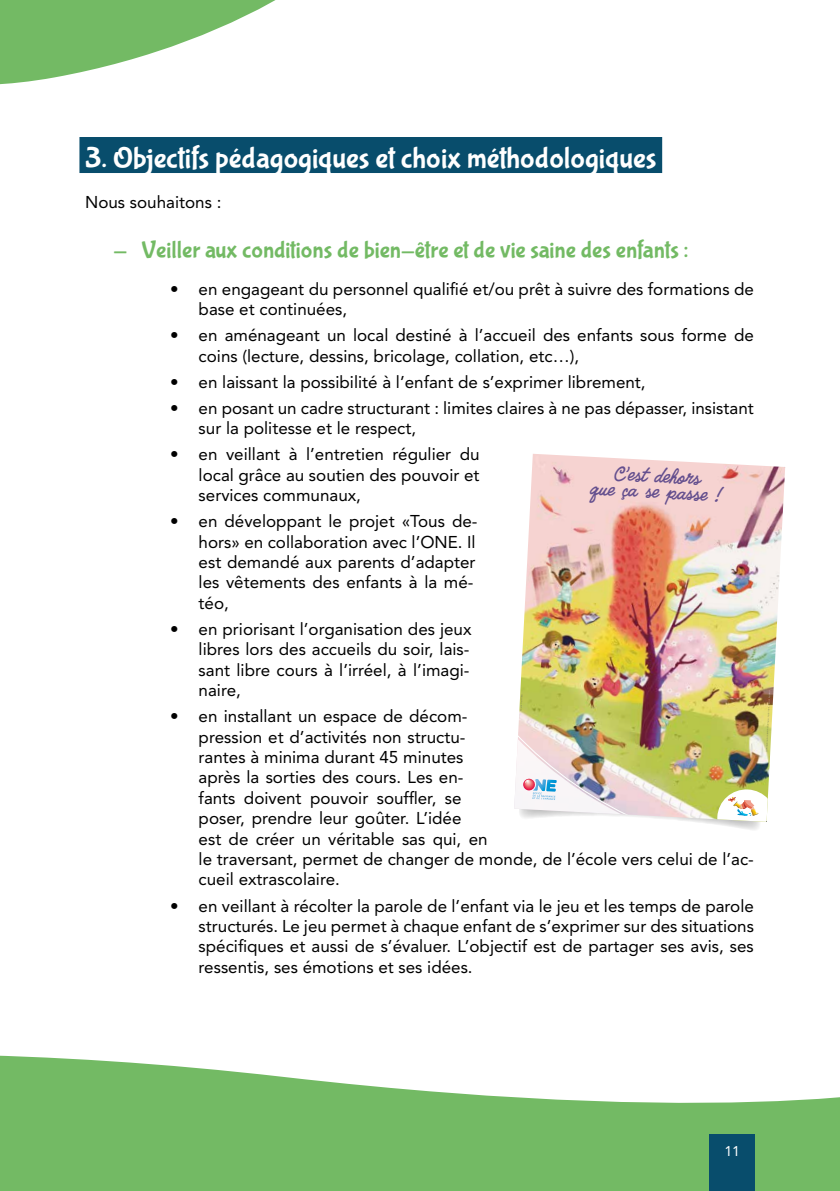
<style>
.page{position:relative;width:840px;height:1191px;background:#fff}
.page>*{position:absolute;margin:0;border:0;box-sizing:border-box;transform-origin:0 0}
.t1{font:30px "Bubblegum Sans";color:#fff}
.t2{font:24px "Bubblegum Sans";color:#73ba64}
.t3{font:17px/20.4px "Avenir LT Std";color:#000}
.t4{font:16.6px/15.6px "Quimby Gubernatorial";color:#644f8e;text-align:center}
.t5{font:14px "Avenir LT Std";color:#fff}
</style>
<div class="page">
<svg style="left:0;top:1055px;width:839px;height:136px;fill:#73ba64"></svg>
<div style="left:79px;top:137px;width:582px;height:36px;background:#084d6c"></div>
<svg style="left:0;top:0;width:276px;height:145px"></svg>
<svg style="left:699px;top:822px;width:61px;height:8px"></svg>
<img style="left:514px;top:454px;width:270px;height:368px">
<div style="left:709px;top:1134px;width:45px;height:57px;background:#084d6c"></div>
<h1 class="t1" style="left:85px;top:142px;width:572px">3. Objectifs pédagogiques et choix méthodologiques</h1>
<p class="t3" style="left:85px;top:192px;width:138px">Nous souhaitons :</p>
<h2 class="t2" style="left:113px;top:237px;width:576px">- Veiller aux conditions de bien-être et de vie saine des enfants :</h2>
<p class="t3" style="left:198px;top:279px;width:556px;text-indent:-28px">• en engageant du personnel qualifié et/ou prêt à suivre des formations de base et continuées,</p>
<p class="t3" style="left:198px;top:325px;width:556px;text-indent:-28px">• en aménageant un local destiné à l’accueil des enfants sous forme de coins (lecture, dessins, bricolage, collation, etc…),</p>
<p class="t3" style="left:170px;top:372px;width:476px">• en laissant la possibilité à l’enfant de s’exprimer librement,</p>
<p class="t3" style="left:198px;top:398px;width:556px;text-indent:-28px">• en posant un cadre structurant : limites claires à ne pas dépasser, insistant sur la politesse et le respect,</p>
<p class="t3" style="left:198px;top:444px;width:282px;text-align:justify;text-indent:-28px">• en veillant à l’entretien régulier du local grâce au soutien des pouvoir et services communaux,</p>
<p class="t3" style="left:198px;top:511px;width:280px;text-indent:-28px">• en développant le projet «Tous de&shy;hors» en collaboration avec l’ONE. Il est demandé aux parents d’adapter les vêtements des enfants à la mé&shy;téo,</p>
<p class="t3" style="left:198px;top:619px;width:274px;text-align:justify;text-indent:-28px">• en priorisant l’organisation des jeux libres lors des accueils du soir, lais&shy;sant libre cours à l’irréel, à l’imagi&shy;naire,</p>
<p class="t3" style="left:198px;top:706px;width:556px;text-indent:-28px">• en installant un espace de décom-<br>pression et d’activités non structu-<br>rantes à minima durant 45 minutes<br>après la sorties des cours. Les en-<br>fants doivent pouvoir souffler, se<br>poser, prendre leur goûter. L’idée<br>est de créer un véritable sas qui, en<br>le traversant, permet de changer de monde, de l’école vers celui de l’ac&shy;cueil extrascolaire.</p>
<p class="t3" style="left:198px;top:895px;width:556px;text-align:justify;text-indent:-28px">• en veillant à récolter la parole de l’enfant via le jeu et les temps de parole structurés. Le jeu permet à chaque enfant de s’exprimer sur des situations spécifiques et aussi de s’évaluer. L’objectif est de partager ses avis, ses ressentis, ses émotions et ses idées.</p>
<p class="t4" style="left:590px;top:465px;width:134px;rotate:3deg">C’est dehors<br>que ça se passe !</p>
<p class="t5" style="left:724px;top:1143px;width:17px">11</p>
</div>
